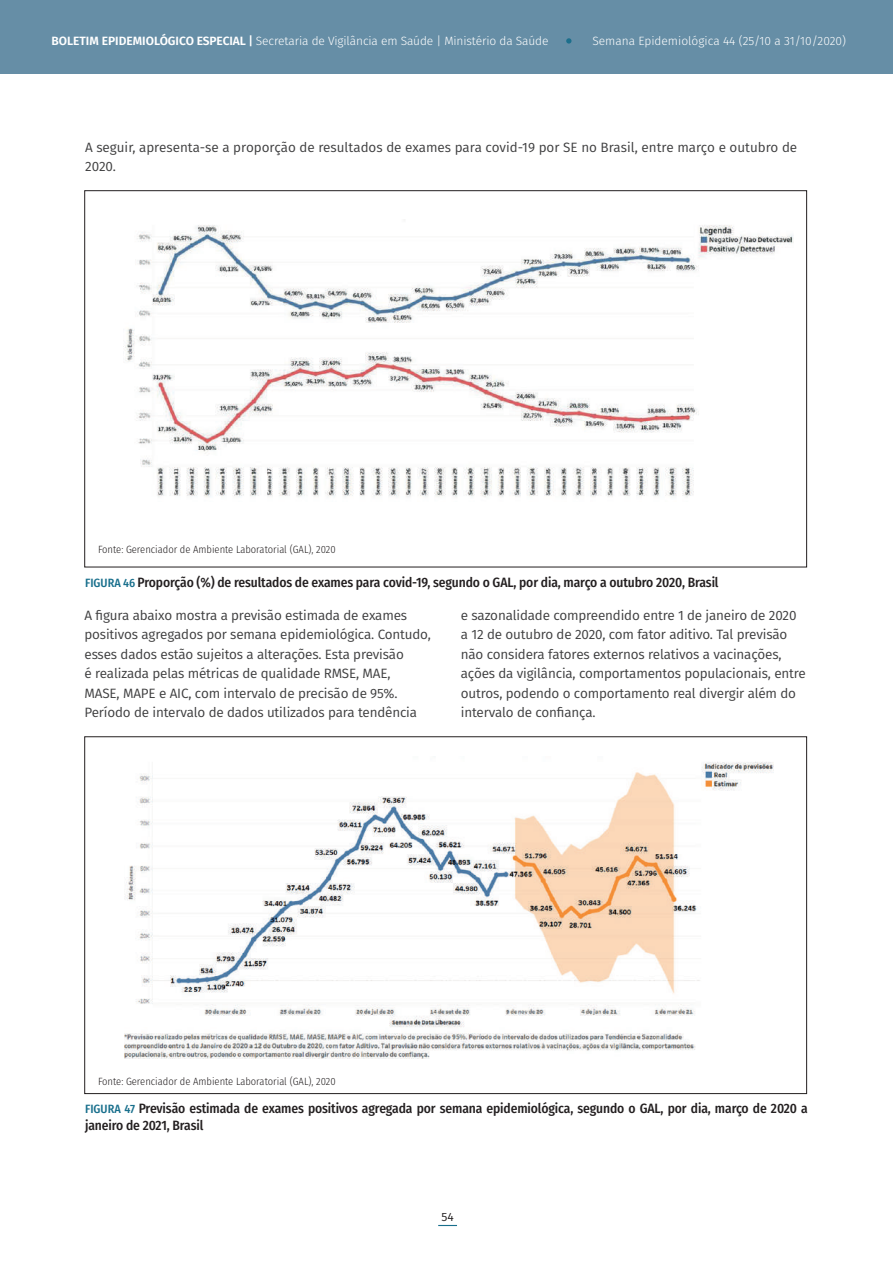
<style>
.page{position:relative;width:893px;height:1263px;background:#fff}
.page>*{position:absolute;margin:0;border:0;box-sizing:border-box;transform-origin:0 0}
.t1{font:13.5px/19.5px "Fira Sans";letter-spacing:-.01em;color:#3e3e3f}
.t2{font:500 13.5px/16.5px "Fira Sans Condensed";letter-spacing:-.01em;color:#231f20}
.t3{font:300 12px "Fira Sans";letter-spacing:-.01em;color:#fff}
.t4{font:12px "Fira Sans";color:#231f20}
.t5{font:300 10.5px "Fira Sans Condensed";color:#231f20}
.s1{font-weight:600}
.s2{font-weight:500}
.s3{font-size:12px;color:#186f8c}
</style>
<div class="page">
<div style="left:0;top:0;width:893px;height:74px;background:#668ea6"></div>
<svg style="left:438px;top:1225px;width:19px;height:1px"></svg>
<svg style="left:566px;top:38px;width:5px;height:6px"></svg>
<img style="left:123px;top:225px;width:671px;height:272px">
<img style="left:125px;top:762px;width:649px;height:297px">
<p class="t3" style="left:51px;top:32px;width:498px"><span class="s1">BOLETIM EPIDEMIOLÓGICO ESPECIAL</span> <span class="s2">|</span> Secretaria de Vigilância em Saúde | Ministério da Saúde</p>
<p class="t3" style="left:592px;top:32px;width:255px">Semana Epidemiológica 44 (25/10 a 31/10/2020)</p>
<p class="t1" style="left:85px;top:137px;width:714px">A seguir, apresenta-se a proporção de resultados de exames para covid-19 por SE no Brasil, entre março e outubro de<br>2020.</p>
<p class="t5" style="left:98px;top:542px;width:239px">Fonte: Gerenciador de Ambiente Laboratorial (GAL), 2020</p>
<p class="t2" style="left:85px;top:573px;width:635px"><span class="s3">FIGURA 46</span> Proporção (%) de resultados de exames para covid-19, segundo o GAL, por dia, março a outubro 2020, Brasil</p>
<p class="t1" style="left:85px;top:605px;width:348px">A figura abaixo mostra a previsão estimada de exames positivos agregados por semana epidemiológica. Contudo, esses dados estão sujeitos a alterações. Esta previsão<br>é realizada pelas métricas de qualidade RMSE, MAE,<br>MASE, MAPE e AIC, com intervalo de precisão de 95%.<br>Período de intervalo de dados utilizados para tendência</p>
<p class="t1" style="left:461px;top:605px;width:347px">e sazonalidade compreendido entre 1 de janeiro de 2020 a 12 de outubro de 2020, com fator aditivo. Tal previsão não considera fatores externos relativos a vacinações, ações da vigilância, comportamentos populacionais, entre outros, podendo o comportamento real divergir além do intervalo de confiança.</p>
<p class="t5" style="left:98px;top:1073px;width:239px">Fonte: Gerenciador de Ambiente Laboratorial (GAL), 2020</p>
<p class="t2" style="left:85px;top:1100px;width:724px"><span class="s3">FIGURA 47</span> Previsão estimada de exames positivos agregada por semana epidemiológica, segundo o GAL, por dia, março de 2020 a janeiro de 2021, Brasil</p>
<p class="t4" style="left:441px;top:1207px;width:14px">54</p>
</div>
